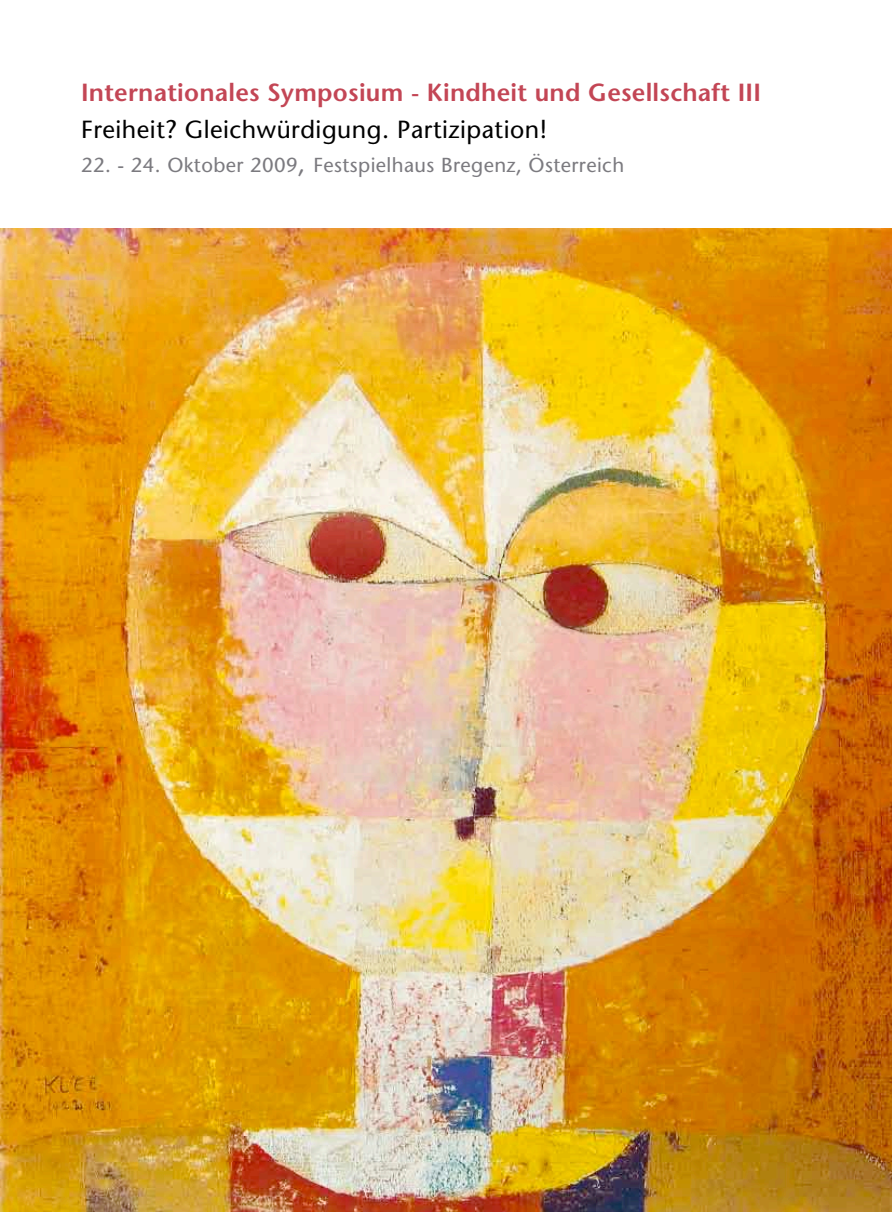
<style>
.page{position:relative;width:893px;height:1212px;background:#fff}
.page>*{position:absolute;margin:0;border:0;box-sizing:border-box;transform-origin:0 0}
.t1{font:600 24.75px "Stone Sans";letter-spacing:.01em;color:#c34655}
.t2{font:24.75px "Stone Sans";letter-spacing:.02em;color:#000}
.t3{font:20.25px "Stone Sans";letter-spacing:.02em;color:#7b7a7f}
.s1{font-size:24.75px}
</style>
<div class="page">
<img style="left:0;top:228px;width:891px;height:984px">
<p class="t1" style="left:81px;top:77px;width:681px">Internationales Symposium - Kindheit und Gesellschaft III</p>
<p class="t2" style="left:81px;top:114px;width:467px">Freiheit? Gleichwürdigung. Partizipation!</p>
<p class="t3" style="left:81px;top:152px;width:545px">22. - 24. Oktober 2009<span class="s1">,</span> Festspielhaus Bregenz, Österreich</p>
</div>
